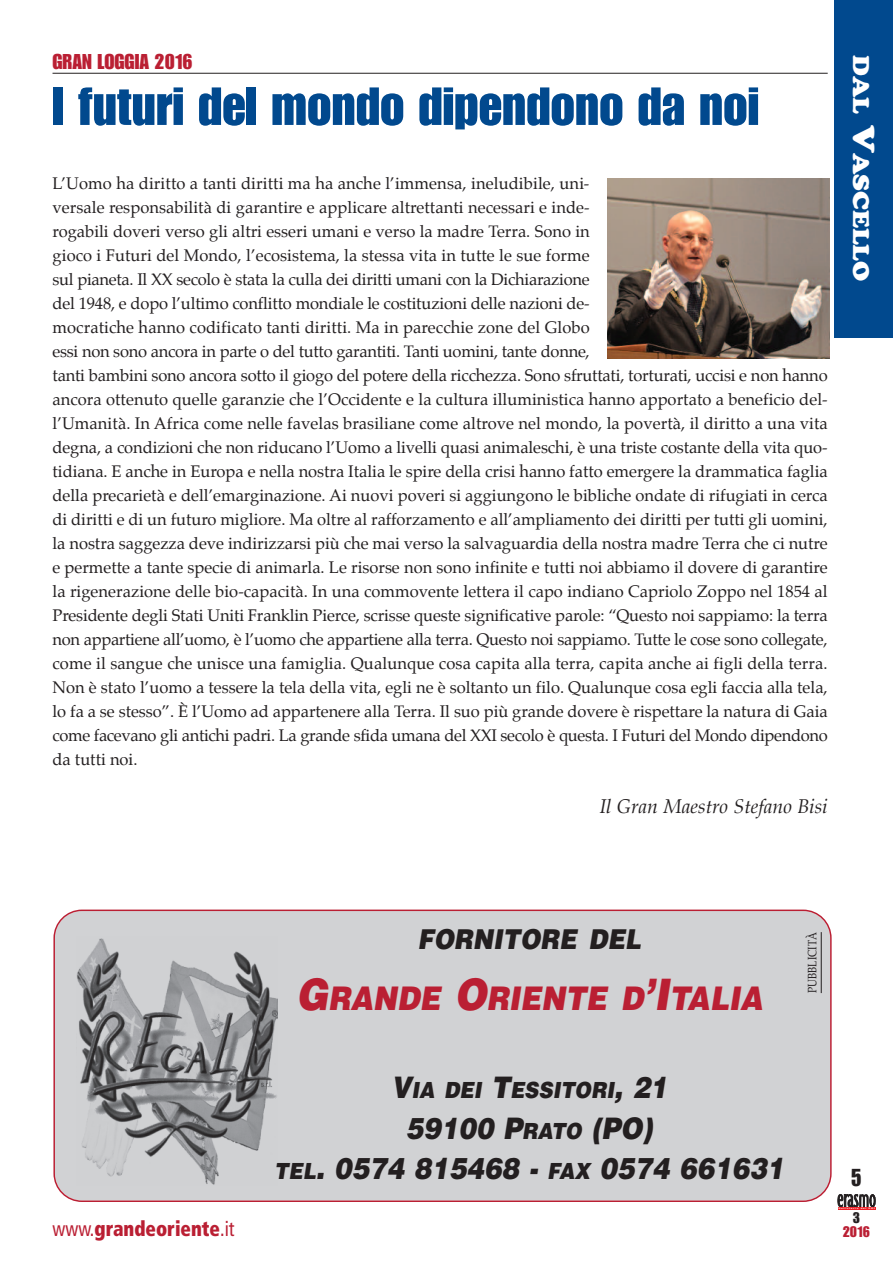
<style>
.page{position:relative;width:893px;height:1263px;background:#fff}
.page>*{position:absolute;margin:0;border:0;box-sizing:border-box;transform-origin:0 0}
.t1{font:52.5px "Impact";color:#01498e}
.t2{font:italic 900 32.55px "Helvetica";color:#ba1f33;scale:.89 1}
.t3{font:italic 900 29.7px/40.7px "Helvetica";color:#231f20;text-align:center;scale:.89 1}
.t4{font:italic 900 27.45px "Helvetica";color:#231f20;scale:.89 1}
.t5{font:24px "Impact";color:#231f20;scale:.9 1}
.t6{font:22.5px "Cooper Black Std";color:#fff;scale:1.1 1}
.t7{font:italic 900 22.2px "Helvetica";color:#231f20;scale:.89 1}
.t8{font:900 condensed 21px "Frutiger";color:#ba1f33;scale:.9 1}
.t9{font:21px "Impact";color:#ba1f33}
.t10{font:italic 19.5px "Palatino";color:#231f20}
.t11{font:16.5px/24px "Palatino";color:#231f20}
.t12{font:15px "Impact";color:#ba1f33}
.t13{font:15px "Impact";color:#231f20}
.t14{font:12px "Palatino";color:#231f20;scale:.85 1}
.t15{font:700 2.1px "Officina Sans";letter-spacing:.2em;color:#fff;scale:1.53 1}
.s1{font-size:30px}
.s2{font-weight:400}
.s3{font-size:43.5px}
.s4{font-size:29.7px}
.s5{font-size:22.2px}
</style>
<div class="page">
<div style="left:834px;top:0;width:59px;height:338px;background:#01498e"></div>
<hr style="left:53px;top:73px;width:775px;height:1px;background:#231f20">
<img style="left:608px;top:179px;width:221px;height:179px">
<svg style="left:53px;top:909px;width:779px;height:293px;background:#c7c6c8"></svg>
<hr style="left:821px;top:932px;width:1px;height:61px;background:#231f20">
<svg style="left:838px;top:1194px;width:38px;height:13px"></svg>
<hr style="left:838px;top:1207px;width:37px;height:2px;background:#ee1d23">
<p class="t9" style="left:53px;top:54px;width:142px">GRAN LOGGIA 2016</p>
<h1 class="t1" style="left:53px;top:87px;width:708px">I futuri del mondo dipendono da noi</h1>
<p class="t11" style="left:53px;top:173px;width:777px">L’Uomo ha diritto a tanti diritti ma ha anche l’immensa, ineludibile, uni-<br>versale responsabilità di garantire e applicare altrettanti necessari e inde-<br>rogabili doveri verso gli altri esseri umani e verso la madre Terra. Sono in<br>gioco i Futuri del Mondo, l’ecosistema, la stessa vita in tutte le sue forme<br>sul pianeta. Il XX secolo è stata la culla dei diritti umani con la Dichiarazione<br>del 1948, e dopo l’ultimo conflitto mondiale le costituzioni delle nazioni de-<br>mocratiche hanno codificato tanti diritti. Ma in parecchie zone del Globo<br>essi non sono ancora in parte o del tutto garantiti. Tanti uomini, tante donne,<br>tanti bambini sono ancora sotto il giogo del potere della ricchezza. Sono sfruttati, torturati, uccisi e non hanno ancora ottenuto quelle garanzie che l’Occidente e la cultura illuministica hanno apportato a beneficio del&shy;l’Umanità. In Africa come nelle favelas brasiliane come altrove nel mondo, la povertà, il diritto a una vita degna, a condizioni che non riducano l’Uomo a livelli quasi animaleschi, è una triste costante della vita quo&shy;tidiana. E anche in Europa e nella nostra Italia le spire della crisi hanno fatto emergere la drammatica faglia della precarietà e dell’emarginazione. Ai nuovi poveri si aggiungono le bibliche ondate di rifugiati in cerca di diritti e di un futuro migliore. Ma oltre al rafforzamento e all’ampliamento dei diritti per tutti gli uomini, la nostra saggezza deve indirizzarsi più che mai verso la salvaguardia della nostra madre Terra che ci nutre e permette a tante specie di animarla. Le risorse non sono infinite e tutti noi abbiamo il dovere di garantire la rigenerazione delle bio-capacità. In una commovente lettera il capo indiano Capriolo Zoppo nel 1854 al Presidente degli Stati Uniti Franklin Pierce, scrisse queste significative parole: “Questo noi sappiamo: la terra non appartiene all’uomo, è l’uomo che appartiene alla terra. Questo noi sappiamo. Tutte le cose sono collegate, come il sangue che unisce una famiglia. Qualunque cosa capita alla terra, capita anche ai figli della terra.<br>Non è stato l’uomo a tessere la tela della vita, egli ne è soltanto un filo. Qualunque cosa egli faccia alla tela, lo fa a se stesso”. È l’Uomo ad appartenere alla Terra. Il suo più grande dovere è rispettare la natura di Gaia come facevano gli antichi padri. La grande sfida umana del XXI secolo è questa. I Futuri del Mondo dipendono da tutti noi.</p>
<p class="t10" style="left:600px;top:797px;width:230px">Il Gran Maestro Stefano Bisi</p>
<h3 class="t6" style="left:869px;top:55px;width:207px;rotate:90deg">DAL <span class="s1">V</span>ASCELLO</h3>
<p class="t8" style="left:53px;top:1220px;width:204px"><span class="s2">www.</span>grandeoriente<span class="s2">.it</span></p>
<h3 class="t4" style="left:418px;top:924px;width:253px">FORNITORE DEL</h3>
<h2 class="t2" style="left:296px;top:980px;width:526px"><span class="s3">G</span>RANDE <span class="s3">O</span>RIENTE D<span class="s3">’I</span>TALIA</h2>
<p class="t14" style="left:807px;top:993px;width:73px;rotate:-90deg">PUBBLICITà</p>
<h3 class="t7" style="left:391px;top:1077px;width:312px"><span class="s4">V</span>IA DEI <span class="s4">T</span>ESSITORI<span class="s4">, 21</span></h3>
<h3 class="t3" style="left:274px;top:1108px;width:575px">59100 P<span class="s5">RATO</span> (PO)<br><span class="s5">TEL</span>. 0574 815468 - <span class="s5">FAX</span> 0574 661631</h3>
<h3 class="t5" style="left:851px;top:1169px;width:13px">5</h3>
<p class="t15" style="left:838px;top:1207px;width:25px">Notiziario del GOI</p>
<p class="t13" style="left:853px;top:1212px;width:9px">3</p>
<p class="t12" style="left:843px;top:1226px;width:29px">2016</p>
</div>
